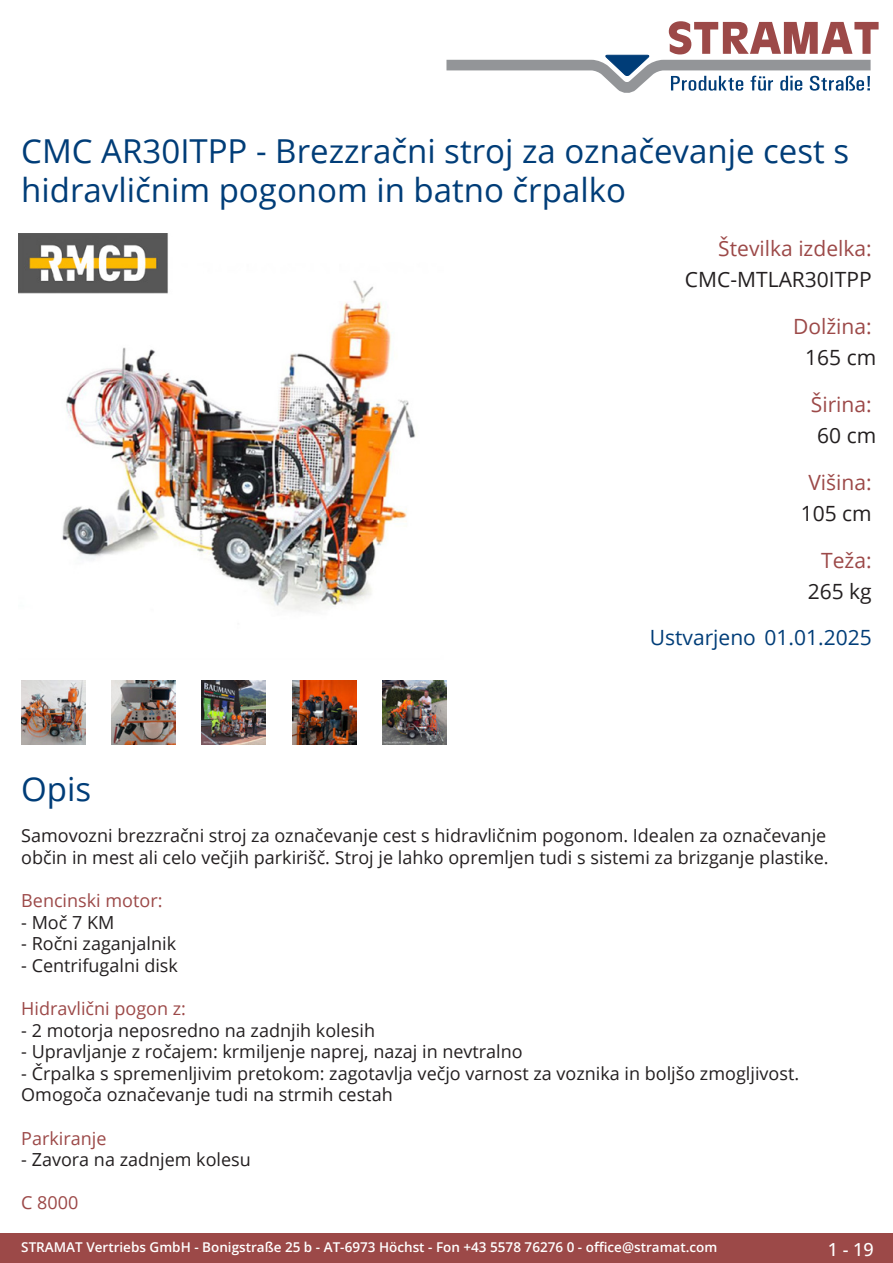
<style>
.page{position:relative;width:893px;height:1263px;background:#fff}
.page>*{position:absolute;margin:0;border:0;box-sizing:border-box;transform-origin:0 0}
.Produkttitel{font:33px/39.6px "Open Sans";color:#003d78}
.TechDaten_Überschrif{font:21px "Open Sans";color:#9c4948}
.TechDaten_Inhalt{font:21px "Open Sans";color:#231f20}
.Erstellungsdatum{font:21px "Open Sans";color:#003d78}
.Beschreibung_Text{font:18px/21.6px "Open Sans";color:#231f20}
.Beschreibung_Text-2{font:18px "Open Sans";color:#9c4948}
.t1{font:500 18px "Open Sans";color:#fff}
.t2{font:600 13.5px "Open Sans";color:#fff}
</style>
<div class="page">
<div style="left:0;top:1233px;width:893px;height:30px;background:#9c4948"></div>
<svg style="left:446px;top:21px;width:433px;height:72px"></svg>
<img style="left:18px;top:234px;width:398px;height:378px">
<img style="left:21px;top:680px;width:64px;height:64px">
<img style="left:112px;top:680px;width:63px;height:64px">
<img style="left:202px;top:680px;width:64px;height:64px">
<img style="left:292px;top:680px;width:64px;height:64px">
<img style="left:383px;top:680px;width:63px;height:64px">
<p class="Produkttitel" style="left:21px;top:130px;width:829px">CMC AR30ITPP - Brezzračni stroj za označevanje cest s hidravličnim pogonom in batno črpalko</p>
<p class="TechDaten_Überschrif" style="left:718px;top:234px;width:155px">Številka izdelka:</p>
<p class="TechDaten_Inhalt" style="left:685px;top:265px;width:188px">CMC-MTLAR30ITPP</p>
<p class="TechDaten_Überschrif" style="left:793px;top:312px;width:80px">Dolžina:</p>
<p class="TechDaten_Inhalt" style="left:805px;top:343px;width:73px">165 cm</p>
<p class="TechDaten_Überschrif" style="left:811px;top:390px;width:62px">Širina:</p>
<p class="TechDaten_Inhalt" style="left:817px;top:421px;width:61px">60 cm</p>
<p class="TechDaten_Überschrif" style="left:808px;top:468px;width:65px">Višina:</p>
<p class="TechDaten_Inhalt" style="left:801px;top:499px;width:73px">105 cm</p>
<p class="TechDaten_Überschrif" style="left:821px;top:546px;width:52px">Teža:</p>
<p class="TechDaten_Inhalt" style="left:808px;top:577px;width:66px">265 kg</p>
<p class="Erstellungsdatum" style="left:650px;top:623px;width:223px">Ustvarjeno 01.01.2025</p>
<p class="Produkttitel" style="left:21px;top:768px;width:72px">Opis</p>
<p class="Beschreibung_Text" style="left:21px;top:824px;width:809px">Samovozni brezzračni stroj za označevanje cest s hidravličnim pogonom. Idealen za označevanje občin in mest ali celo večjih parkirišč. Stroj je lahko opremljen tudi s sistemi za brizganje plastike.</p>
<p class="Beschreibung_Text-2" style="left:21px;top:888px;width:143px">Bencinski motor:</p>
<p class="Beschreibung_Text" style="left:21px;top:911px;width:95px">- Moč 7 KM</p>
<p class="Beschreibung_Text" style="left:21px;top:932px;width:156px">- Ročni zaganjalnik</p>
<p class="Beschreibung_Text" style="left:21px;top:954px;width:158px">- Centrifugalni disk</p>
<p class="Beschreibung_Text-2" style="left:21px;top:996px;width:166px">Hidravlični pogon z:</p>
<p class="Beschreibung_Text" style="left:21px;top:1019px;width:355px">- 2 motorja neposredno na zadnjih kolesih</p>
<p class="Beschreibung_Text" style="left:21px;top:1040px;width:503px">- Upravljanje z ročajem: krmiljenje naprej, nazaj in nevtralno</p>
<p class="Beschreibung_Text" style="left:21px;top:1062px;width:779px">- Črpalka s spremenljivim pretokom: zagotavlja večjo varnost za voznika in boljšo zmogljivost.<br>Omogoča označevanje tudi na strmih cestah</p>
<p class="Beschreibung_Text-2" style="left:21px;top:1126px;width:87px">Parkiranje</p>
<p class="Beschreibung_Text" style="left:21px;top:1148px;width:231px">- Zavora na zadnjem kolesu</p>
<p class="Beschreibung_Text-2" style="left:21px;top:1190px;width:59px">C 8000</p>
<p class="t2" style="left:21px;top:1238px;width:698px">STRAMAT Vertriebs GmbH - Bonigstraße 25 b - AT-6973 Höchst - Fon +43 5578 76276 0 - office@stramat.com</p>
<p class="t1" style="left:828px;top:1237px;width:48px">1 - 19</p>
</div>
